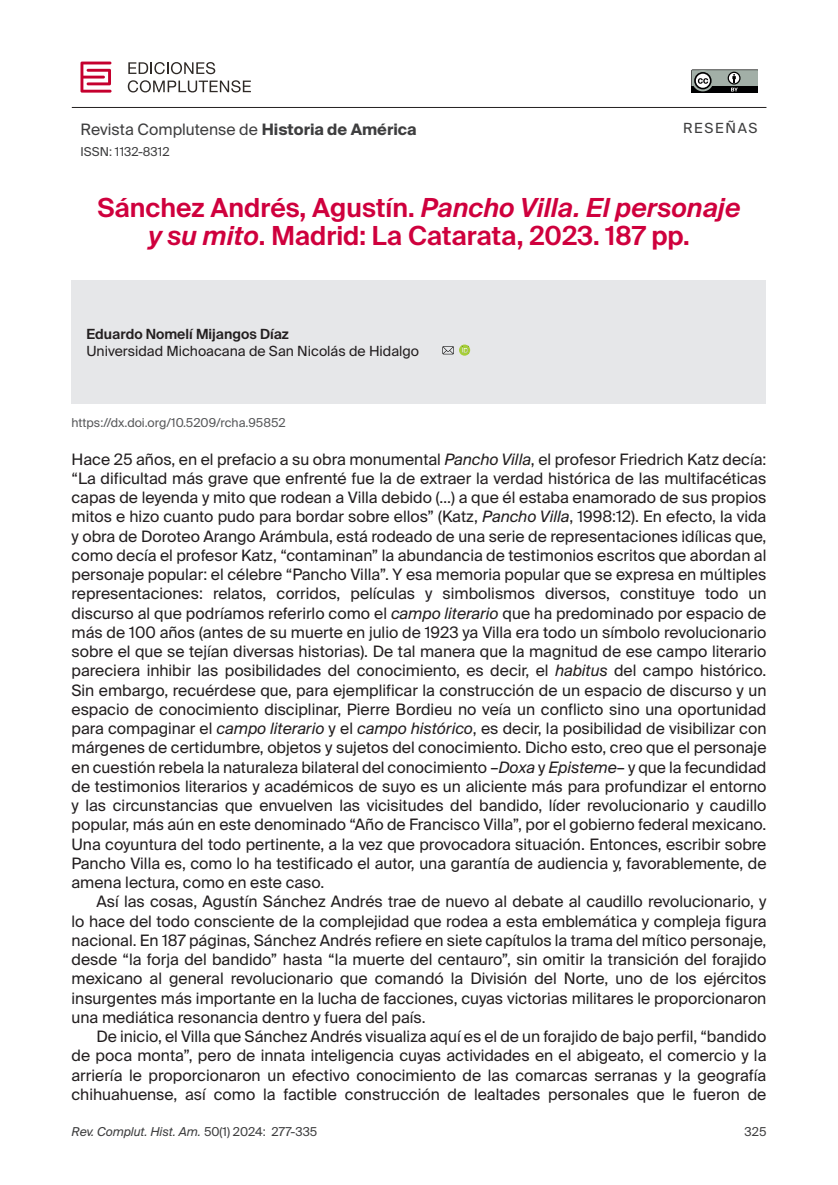
<style>
.page{position:relative;width:838px;height:1185px;background:#fff}
.page>*{position:absolute;margin:0;border:0;box-sizing:border-box;transform-origin:0 0}
.Título_original{font:600 26.25px/28px "Suisse Intl";color:#cf003d;text-align:center}
.Normal1erPárrafo{font:15.75px/19.2px "Suisse Intl";color:#231f20;text-align:justify}
.t1{font:15.75px "Suisse Intl";color:#3e3e3f}
.Cargo{font:14px "Suisse Intl";color:#231f20}
.Autor{font:600 14px "Suisse Intl";color:#231f20}
.t2{font:14px "Suisse Intl";letter-spacing:.12em;color:#3e3e3f}
.t3{font:italic 12.25px "Suisse Intl";color:#3e3e3f}
.DOI{font:12.25px "Suisse Intl";color:#57585a}
.t4{font:12.25px "Suisse Intl";color:#3e3e3f}
.s1{font-weight:700}
.s2{font-style:italic}
.s3{font-style:normal}
</style>
<div class="page">
<hr style="left:72px;top:107px;width:694px;height:1px;background:#231f20">
<svg style="left:691px;top:69px;width:66px;height:23px;background:#767d79"></svg>
<svg style="left:80px;top:62px;width:31px;height:30px"></svg>
<svg style="left:128px;top:62px;width:87px;height:12px"></svg>
<svg style="left:128px;top:80px;width:123px;height:12px"></svg>
<div style="left:71px;top:280px;width:695px;height:124px;background:#e6e7e9"></div>
<svg style="left:442px;top:344px;width:28px;height:12px"></svg>
<p class="t1" style="left:81px;top:120px;width:337px">Revista Complutense de <span class="s1">Historia de América</span></p>
<p class="t4" style="left:81px;top:144px;width:90px">ISSN: 1132-8312</p>
<p class="t2" style="left:683px;top:120px;width:76px">RESEÑAS</p>
<p class="Título_original" style="left:97px;top:194px;width:644px">Sánchez Andrés, Agustín. <span class="s2">Pancho Villa. El personaje y su mito</span>. Madrid: La Catarata, 2023. 187 pp.</p>
<p class="Autor" style="left:86px;top:326px;width:204px">Eduardo Nomelí Mijangos Díaz</p>
<p class="Cargo" style="left:86px;top:343px;width:334px">Universidad Michoacana de San Nicolás de Hidalgo</p>
<p class="DOI" style="left:71px;top:415px;width:216px">https://dx.doi.org/10.5209/rcha.95852</p>
<p class="Normal1erPárrafo" style="left:71px;top:449px;width:696px">Hace 25 años, en el prefacio a su obra monumental <span class="s2">Pancho Villa</span>, el profesor Friedrich Katz decía: “La dificultad más grave que enfrenté fue la de extraer la verdad histórica de las multifacéticas capas de leyenda y mito que rodean a Villa debido (…) a que él estaba enamorado de sus propios mitos e hizo cuanto pudo para bordar sobre ellos” (Katz, <span class="s2">Pancho Villa</span>, 1998:12). En efecto, la vida y obra de Doroteo Arango Arámbula, está rodeado de una serie de representaciones idílicas que, como decía el profesor Katz, “contaminan” la abundancia de testimonios escritos que abordan al personaje popular: el célebre “Pancho Villa”. Y esa memoria popular que se expresa en múltiples representaciones: relatos, corridos, películas y simbolismos diversos, constituye todo un discurso al que podríamos referirlo como el <span class="s2">campo literario</span> que ha predominado por espacio de más de 100 años (antes de su muerte en julio de 1923 ya Villa era todo un símbolo revolucionario sobre el que se tejían diversas historias). De tal manera que la magnitud de ese campo literario pareciera inhibir las posibilidades del conocimiento, es decir, el <span class="s2">habitus</span> del campo histórico.<br>Sin embargo, recuérdese que, para ejemplificar la construcción de un espacio de discurso y un espacio de conocimiento disciplinar, Pierre Bordieu no veía un conflicto sino una oportunidad para compaginar el <span class="s2">campo literario</span> y el <span class="s2">campo histórico</span>, es decir, la posibilidad de visibilizar con márgenes de certidumbre, objetos y sujetos del conocimiento. Dicho esto, creo que el personaje en cuestión rebela la naturaleza bilateral del conocimiento –<span class="s2">Doxa</span> y <span class="s2">Episteme</span>– y que la fecundidad de testimonios literarios y académicos de suyo es un aliciente más para profundizar el entorno y las circunstancias que envuelven las vicisitudes del bandido, líder revolucionario y caudillo popular, más aún en este denominado “Año de Francisco Villa”, por el gobierno federal mexicano.<br>Una coyuntura del todo pertinente, a la vez que provocadora situación. Entonces, escribir sobre Pancho Villa es, como lo ha testificado el autor, una garantía de audiencia y, favorablemente, de amena lectura, como en este caso.</p>
<p class="Normal1erPárrafo" style="left:71px;top:892px;width:696px;text-indent:25px">Así las cosas, Agustín Sánchez Andrés trae de nuevo al debate al caudillo revolucionario, y lo hace del todo consciente de la complejidad que rodea a esta emblemática y compleja figura nacional. En 187 páginas, Sánchez Andrés refiere en siete capítulos la trama del mítico personaje, desde “la forja del bandido” hasta “la muerte del centauro”, sin omitir la transición del forajido mexicano al general revolucionario que comandó la División del Norte, uno de los ejércitos insurgentes más importante en la lucha de facciones, cuyas victorias militares le proporcionaron una mediática resonancia dentro y fuera del país.</p>
<p class="Normal1erPárrafo" style="left:71px;top:1027px;width:696px;text-indent:25px">De inicio, el Villa que Sánchez Andrés visualiza aquí es el de un forajido de bajo perfil, “bandido de poca monta”, pero de innata inteligencia cuyas actividades en el abigeato, el comercio y la arriería le proporcionaron un efectivo conocimiento de las comarcas serranas y la geografía chihuahuense, así como la factible construcción de lealtades personales que le fueron de</p>
<p class="t3" style="left:71px;top:1124px;width:247px">Rev. Complut. Hist. Am. <span class="s3">50(1) 2024: 277-335</span></p>
<p class="t4" style="left:744px;top:1124px;width:23px">325</p>
</div>
